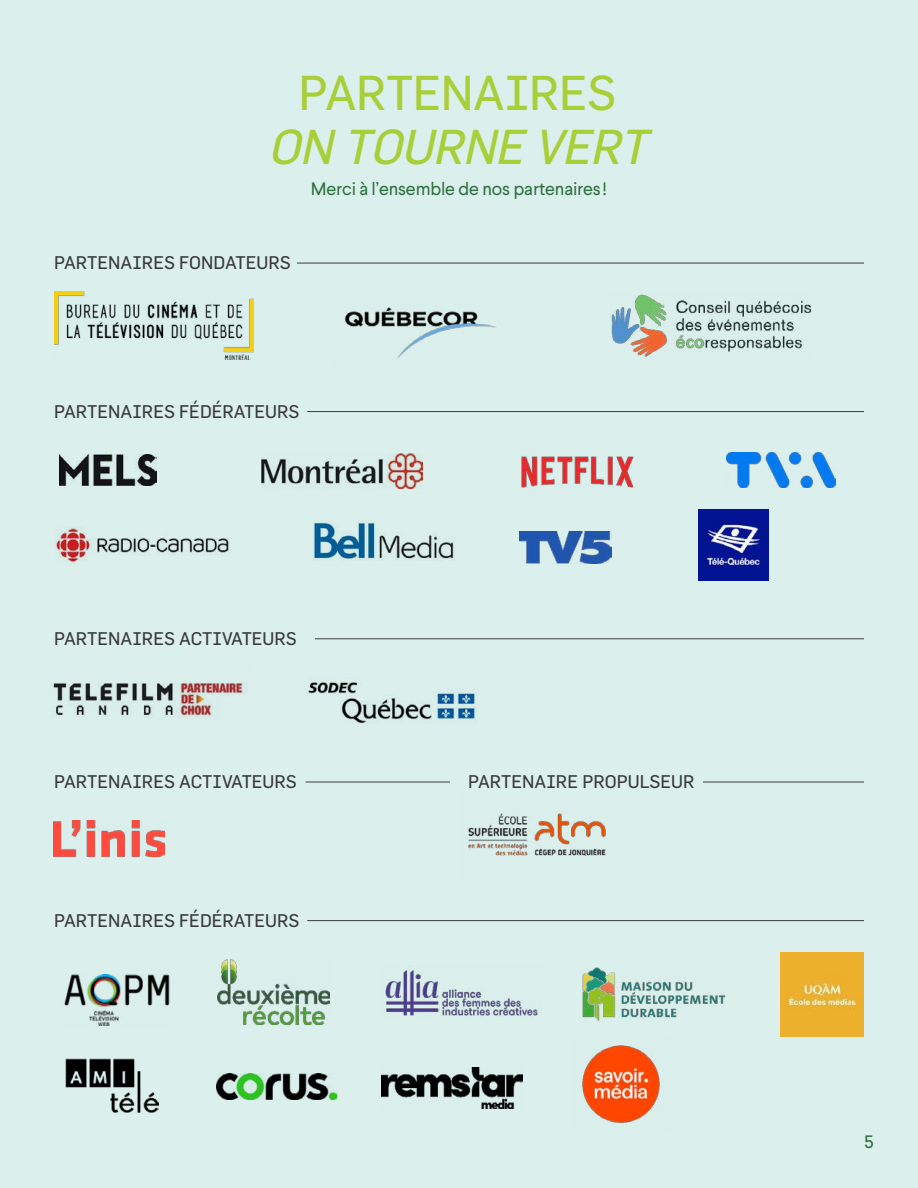
<style>
.page{position:relative;width:918px;height:1188px;background:#dbefec}
.page>*{position:absolute;margin:0;border:0;box-sizing:border-box;transform-origin:0 0}
.t1{font:italic 48px "Flama";color:#a9cf38}
.t2{font:48px "Flama";letter-spacing:-.01em;color:#a9cf38}
.t3{font:18px "Flama";color:#3b3b3d}
.t4{font:18px "Larsseit";letter-spacing:-.01em;color:#2f7241}
</style>
<div class="page">
<img style="left:54px;top:292px;width:199px;height:67px">
<img style="left:344px;top:307px;width:153px;height:51px">
<img style="left:611px;top:295px;width:201px;height:61px">
<hr style="left:297px;top:263px;width:567px;height:1px;background:#3b3b3d">
<hr style="left:315px;top:638px;width:549px;height:1px;background:#3b3b3d">
<hr style="left:306px;top:782px;width:144px;height:1px;background:#3b3b3d">
<hr style="left:703px;top:782px;width:161px;height:1px;background:#3b3b3d">
<hr style="left:307px;top:411px;width:557px;height:1px;background:#3b3b3d">
<hr style="left:307px;top:920px;width:557px;height:1px;background:#3b3b3d">
<img style="left:59px;top:455px;width:98px;height:30px">
<img style="left:261px;top:454px;width:162px;height:34px">
<img style="left:521px;top:456px;width:113px;height:32px">
<img style="left:726px;top:452px;width:109px;height:36px">
<img style="left:54px;top:526px;width:175px;height:36px">
<img style="left:313px;top:521px;width:141px;height:39px">
<img style="left:519px;top:531px;width:93px;height:33px">
<img style="left:699px;top:510px;width:70px;height:70px">
<img style="left:53px;top:682px;width:190px;height:36px">
<img style="left:308px;top:682px;width:168px;height:42px">
<img style="left:54px;top:820px;width:111px;height:36px">
<img style="left:468px;top:813px;width:138px;height:43px">
<img style="left:64px;top:974px;width:106px;height:52px">
<img style="left:218px;top:960px;width:112px;height:64px">
<img style="left:385px;top:970px;width:153px;height:47px">
<img style="left:582px;top:968px;width:144px;height:54px">
<img style="left:780px;top:953px;width:84px;height:83px">
<img style="left:66px;top:1058px;width:92px;height:54px">
<img style="left:217px;top:1074px;width:119px;height:26px">
<img style="left:381px;top:1067px;width:142px;height:42px">
<img style="left:582px;top:1045px;width:78px;height:79px">
<h1 class="t2" style="left:299px;top:64px;width:319px">PARTENAIRES</h1>
<h1 class="t1" style="left:268px;top:118px;width:392px">ON TOURNE VERT</h1>
<p class="t4" style="left:311px;top:177px;width:298px">Merci à l’ensemble de nos partenaires!</p>
<p class="t3" style="left:54px;top:252px;width:238px">PARTENAIRES FONDATEURS</p>
<p class="t3" style="left:54px;top:400px;width:247px">PARTENAIRES FÉDÉRATEURS</p>
<p class="t3" style="left:54px;top:628px;width:244px">PARTENAIRES ACTIVATEURS</p>
<p class="t3" style="left:54px;top:771px;width:244px">PARTENAIRES ACTIVATEURS</p>
<p class="t3" style="left:468px;top:771px;width:228px">PARTENAIRE PROPULSEUR</p>
<p class="t3" style="left:54px;top:910px;width:247px">PARTENAIRES FÉDÉRATEURS</p>
<p class="t4" style="left:864px;top:1130px;width:11px">5</p>
</div>
